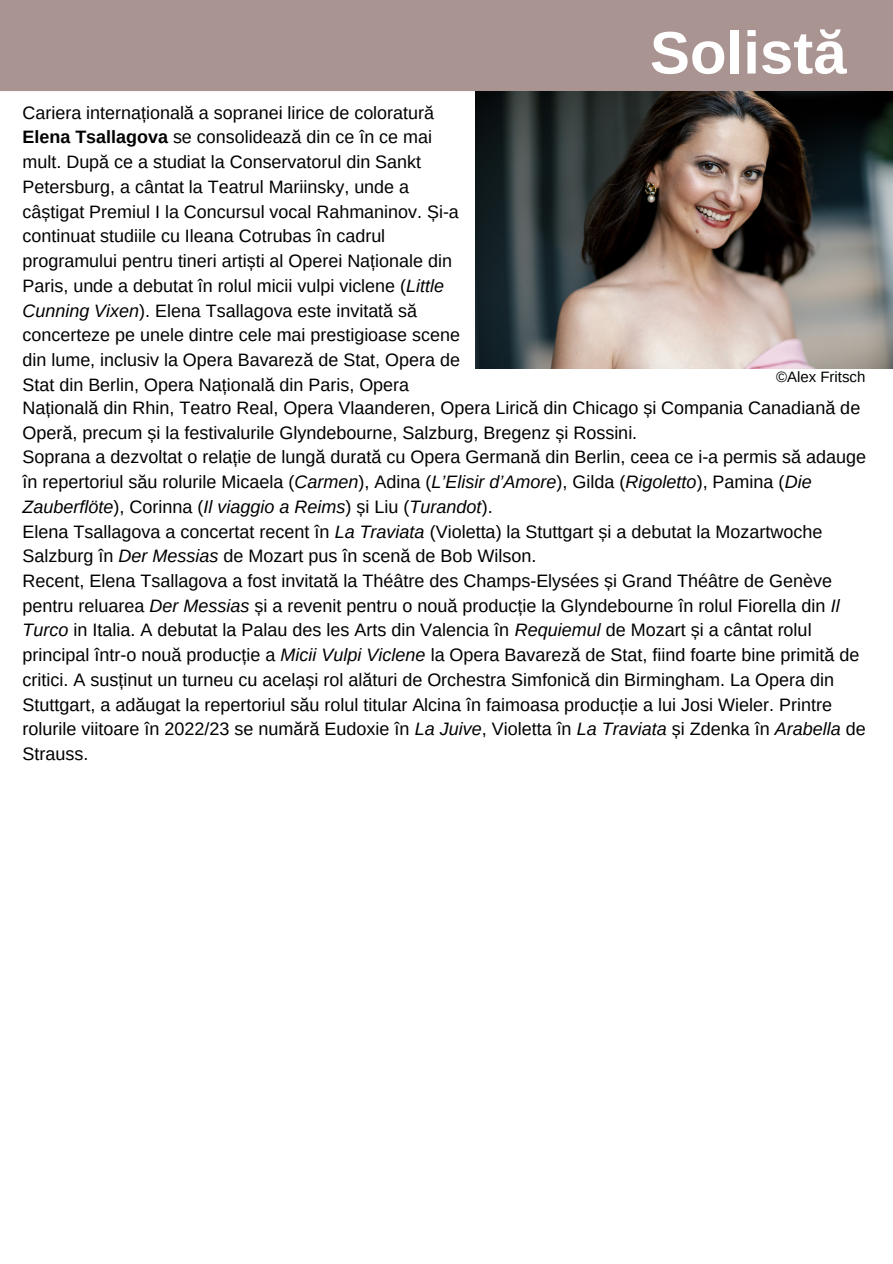
<style>
.page{position:relative;width:893px;height:1264px;background:#fff}
.page>*{position:absolute;margin:0;border:0;box-sizing:border-box;transform-origin:0 0}
.t1{font:700 60px "Arimo";color:#fff}
.t2{font:18px/24.8px "Arimo";color:#000}
.t3{font:17.85px/24.8px "Arimo";color:#000}
.t4{font:15px "Arimo";color:#000}
.s1{font-weight:700}
.s2{font-style:italic}
</style>
<div class="page">
<div style="left:0;top:0;width:892px;height:91px;background:#aa9492"></div>
<img style="left:475px;top:91px;width:417px;height:278px">
<p class="t1" style="left:650px;top:19px;width:198px">Solistă</p>
<p class="t3" style="left:23px;top:100px;width:439px">Cariera internațională a sopranei lirice de coloratură <span class="s1">Elena Tsallagova</span> se consolidează din ce în ce mai mult. După ce a studiat la Conservatorul din Sankt Petersburg, a cântat la Teatrul Mariinsky, unde a câștigat Premiul I la Concursul vocal Rahmaninov. Și-a continuat studiile cu Ileana Cotrubas în cadrul programului pentru tineri artiști al Operei Naționale din Paris, unde a debutat în rolul micii vulpi viclene (<span class="s2">Little Cunning Vixen</span>). Elena Tsallagova este invitată să concerteze pe unele dintre cele mai prestigioase scene din lume, inclusiv la Opera Bavareză de Stat, Opera de Stat din Berlin, Opera Națională din Paris, Opera</p>
<p class="t2" style="left:23px;top:395px;width:839px">Națională din Rhin, Teatro Real, Opera Vlaanderen, Opera Lirică din Chicago și Compania Canadiană de<br>Operă, precum și la festivalurile Glyndebourne, Salzburg, Bregenz și Rossini.</p>
<p class="t2" style="left:23px;top:444px;width:845px">Soprana a dezvoltat o relație de lungă durată cu Opera Germană din Berlin, ceea ce i-a permis să adauge în repertoriul său rolurile Micaela (<span class="s2">Carmen</span>), Adina (<span class="s2">L’Elisir d’Amore</span>), Gilda (<span class="s2">Rigoletto</span>), Pamina (<span class="s2">Die<br>Zauberflöte</span>), Corinna (<span class="s2">Il viaggio a Reims</span>) și Liu (<span class="s2">Turandot</span>).</p>
<p class="t2" style="left:23px;top:519px;width:801px">Elena Tsallagova a concertat recent în <span class="s2">La Traviata</span> (Violetta) la Stuttgart și a debutat la Mozartwoche<br>Salzburg în <span class="s2">Der Messias</span> de Mozart pus în scenă de Bob Wilson.</p>
<p class="t2" style="left:23px;top:568px;width:844px">Recent, Elena Tsallagova a fost invitată la Théâtre des Champs-Elysées și Grand Théâtre de Genève pentru reluarea <span class="s2">Der Messias</span> și a revenit pentru o nouă producție la Glyndebourne în rolul Fiorella din <span class="s2">Il Turco</span> in Italia. A debutat la Palau des les Arts din Valencia în <span class="s2">Requiemul</span> de Mozart și a cântat rolul principal într-o nouă producție a <span class="s2">Micii Vulpi Viclene</span> la Opera Bavareză de Stat, fiind foarte bine primită de critici. A susținut un turneu cu același rol alături de Orchestra Simfonică din Birmingham. La Opera din Stuttgart, a adăugat la repertoriul său rolul titular Alcina în faimoasa producție a lui Josi Wieler. Printre rolurile viitoare în 2022/23 se numără Eudoxie în <span class="s2">La Juive</span>, Violetta în <span class="s2">La Traviata</span> și Zdenka în <span class="s2">Arabella</span> de Strauss.</p>
<p class="t4" style="left:776px;top:368px;width:91px">©Alex Fritsch</p>
</div>
